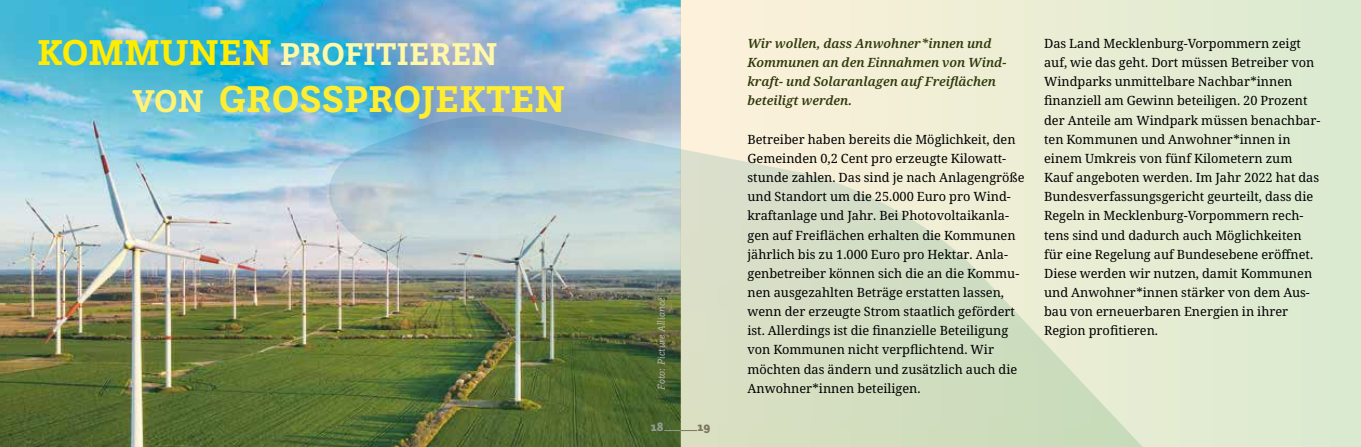
<style>
.page{position:relative;width:1361px;height:447px;background:#fff}
.page>*{position:absolute;margin:0;border:0;box-sizing:border-box;transform-origin:0 0}
.t1{font:700 39px "Questa Slab";color:#ffed31}
.t2{font:700 33px "Questa Slab";color:#fff8a8}
.t3{font:12.75px/19.2px "Noto Serif";color:#000}
.t4{font:italic 600 12.75px/19.2px "Noto Serif";color:#2f390c}
.t5{font:900 12.75px "Questa Sans";color:#a9a8a6}
.t6{font:900 12.75px "Questa Sans";color:#6a6864}
.t7{font:italic 300 10.5px "Questa Slab";color:#bebdbc}
.s1{font-size:37.5px;color:#ffec00}
.s2{font-size:33px;color:#fff374}
</style>
<div class="page">
<img style="left:0;top:0;width:680px;height:446px">
<div style="left:680px;top:0;width:681px;height:446px;background:linear-gradient(to right,#fff1db,#daeacf)"></div>
<img style="left:313px;top:113px;width:947px;height:333px">
<h2 class="t2" style="left:37px;top:33px;width:462px"><span class="s1">KOMMUNEN</span> PROFITIEREN</h2>
<h1 class="t1" style="left:132px;top:74px;width:435px"><span class="s2">VON</span> GROSSPROJEKTEN</h1>
<p class="t7" style="left:655px;top:389px;width:94px;rotate:-90deg">Foto: Picture Alliance</p>
<p class="t5" style="left:651px;top:418px;width:14px">18</p>
<p class="t6" style="left:697px;top:418px;width:14px">19</p>
<p class="t4" style="left:747px;top:34px;width:260px">Wir wollen, dass Anwohner*innen und Kommunen an den Einnahmen von Wind&shy;kraft- und Solaranlagen auf Freiflächen beteiligt werden.</p>
<p class="t3" style="left:747px;top:130px;width:279px">Betreiber haben bereits die Möglichkeit, den Gemeinden 0,2 Cent pro erzeugte Kilowatt&shy;stunde zahlen. Das sind je nach Anlagengröße und Standort um die 25.000 Euro pro Wind&shy;kraftanlage und Jahr. Bei Photovoltaikanla&shy;gen auf Freiflächen erhalten die Kommunen jährlich bis zu 1.000 Euro pro Hektar. Anla&shy;genbetreiber können sich die an die Kommu&shy;nen ausgezahlten Beträge erstatten lassen, wenn der erzeugte Strom staatlich gefördert ist. Allerdings ist die finanzielle Beteiligung von Kommunen nicht verpflichtend. Wir möchten das ändern und zusätzlich auch die Anwohner*innen beteiligen.</p>
<p class="t3" style="left:1044px;top:34px;width:278px">Das Land Mecklenburg-Vorpommern zeigt auf, wie das geht. Dort müssen Betreiber von Windparks unmittelbare Nachbar*innen finanziell am Gewinn beteiligen. 20 Prozent der Anteile am Windpark müssen benachbar&shy;ten Kommunen und Anwohner*innen in einem Umkreis von fünf Kilometern zum Kauf angeboten werden. Im Jahr 2022 hat das Bundesverfassungsgericht geurteilt, dass die Regeln in Mecklenburg-Vorpommern rech&shy;tens sind und dadurch auch Möglichkeiten für eine Regelung auf Bundesebene eröffnet.<br>Diese werden wir nutzen, damit Kommunen und Anwohner*innen stärker von dem Aus&shy;bau von erneuerbaren Energien in ihrer Region profitieren.</p>
</div>
